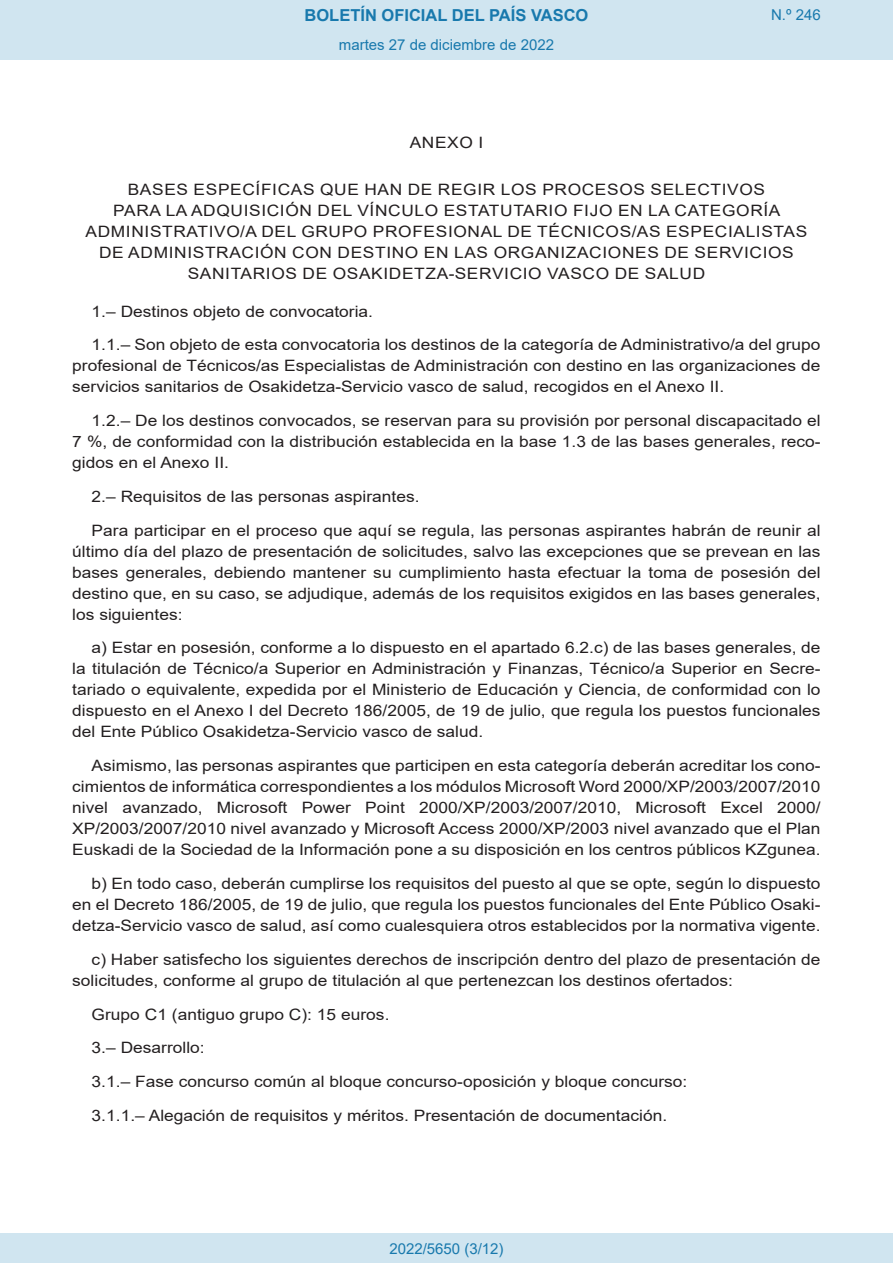
<style>
.page{position:relative;width:893px;height:1263px;background:#fff}
.page>*{position:absolute;margin:0;border:0;box-sizing:border-box;transform-origin:0 0}
.t1{font:700 16.5px "Arial";color:#1879ad}
.BOPVDetalle{font:15.6px/21px "Arial";color:#231f20;text-align:justify;scale:1.11 1}
.BOPVClave{font:15.6px/21px "Arial";letter-spacing:.035em;color:#231f20;text-align:center;scale:1.11 1}
.Paginacion_Centro{font:15px "Arial";color:#1879ad}
</style>
<div class="page">
<div style="left:0;top:0;width:893px;height:60px;background:#d0e5f0"></div>
<div style="left:0;top:1233px;width:893px;height:30px;background:#d0e5f0"></div>
<p class="t1" style="left:305px;top:3px;width:285px">BOLETÍN OFICIAL DEL PAÍS VASCO</p>
<p class="Paginacion_Centro" style="left:339px;top:35px;width:217px">martes 27 de diciembre de 2022</p>
<p class="Paginacion_Centro" style="left:771px;top:5px;width:51px">N.º 246</p>
<p class="BOPVClave" style="left:410px;top:132px;width:68px">ANEXO I</p>
<p class="BOPVClave" style="left:86px;top:179px;width:652px">BASES ESPECÍFICAS QUE HAN DE REGIR LOS PROCESOS SELECTIVOS<br>PARA LA ADQUISICIÓN DEL VÍNCULO ESTATUTARIO FIJO EN LA CATEGORÍA ADMINISTRATIVO/A DEL GRUPO PROFESIONAL DE TÉCNICOS/AS ESPECIALISTAS DE ADMINISTRACIÓN CON DESTINO EN LAS ORGANIZACIONES DE SERVICIOS SANITARIOS DE OSAKIDETZA-SERVICIO VASCO DE SALUD</p>
<p class="BOPVDetalle" style="left:92px;top:301px;width:255px">1.– Destinos objeto de convocatoria.</p>
<p class="BOPVDetalle" style="left:72px;top:334px;width:676px;text-indent:19px">1.1.– Son objeto de esta convocatoria los destinos de la categoría de Administrativo/a del grupo profesional de Técnicos/as Especialistas de Administración con destino en las organizaciones de servicios sanitarios de Osakidetza-Servicio vasco de salud, recogidos en el Anexo II.</p>
<p class="BOPVDetalle" style="left:72px;top:410px;width:676px;text-indent:19px">1.2.– De los destinos convocados, se reservan para su provisión por personal discapacitado el 7 %, de conformidad con la distribución establecida en la base 1.3 de las bases generales, reco&shy;gidos en el Anexo II.</p>
<p class="BOPVDetalle" style="left:92px;top:486px;width:297px">2.– Requisitos de las personas aspirantes.</p>
<p class="BOPVDetalle" style="left:72px;top:520px;width:676px;text-indent:19px">Para participar en el proceso que aquí se regula, las personas aspirantes habrán de reunir al último día del plazo de presentación de solicitudes, salvo las excepciones que se prevean en las bases generales, debiendo mantener su cumplimiento hasta efectuar la toma de posesión del destino que, en su caso, se adjudique, además de los requisitos exigidos en las bases generales, los siguientes:</p>
<p class="BOPVDetalle" style="left:72px;top:637px;width:676px;text-indent:19px">a) Estar en posesión, conforme a lo dispuesto en el apartado 6.2.c) de las bases generales, de la titulación de Técnico/a Superior en Administración y Finanzas, Técnico/a Superior en Secre&shy;tariado o equivalente, expedida por el Ministerio de Educación y Ciencia, de conformidad con lo dispuesto en el Anexo I del Decreto 186/2005, de 19 de julio, que regula los puestos funcionales del Ente Público Osakidetza-Servicio vasco de salud.</p>
<p class="BOPVDetalle" style="left:72px;top:755px;width:676px;text-indent:19px">Asimismo, las personas aspirantes que participen en esta categoría deberán acreditar los cono&shy;cimientos de informática correspondientes a los módulos Microsoft Word 2000/XP/2003/2007/2010 nivel avanzado, Microsoft Power Point 2000/XP/2003/2007/2010, Microsoft Excel 2000/ XP/2003/2007/2010 nivel avanzado y Microsoft Access 2000/XP/2003 nivel avanzado que el Plan Euskadi de la Sociedad de la Información pone a su disposición en los centros públicos KZgunea.</p>
<p class="BOPVDetalle" style="left:72px;top:873px;width:676px;text-indent:19px">b) En todo caso, deberán cumplirse los requisitos del puesto al que se opte, según lo dispuesto en el Decreto 186/2005, de 19 de julio, que regula los puestos funcionales del Ente Público Osaki&shy;detza-Servicio vasco de salud, así como cualesquiera otros establecidos por la normativa vigente.</p>
<p class="BOPVDetalle" style="left:72px;top:949px;width:676px;text-indent:19px">c) Haber satisfecho los siguientes derechos de inscripción dentro del plazo de presentación de solicitudes, conforme al grupo de titulación al que pertenezcan los destinos ofertados:</p>
<p class="BOPVDetalle" style="left:92px;top:1003px;width:270px">Grupo C1 (antiguo grupo C): 15 euros.</p>
<p class="BOPVDetalle" style="left:92px;top:1037px;width:103px">3.– Desarrollo:</p>
<p class="BOPVDetalle" style="left:92px;top:1071px;width:538px">3.1.– Fase concurso común al bloque concurso-oposición y bloque concurso:</p>
<p class="BOPVDetalle" style="left:92px;top:1105px;width:520px">3.1.1.– Alegación de requisitos y méritos. Presentación de documentación.</p>
<p class="Paginacion_Centro" style="left:389px;top:1238px;width:116px">2022/5650 (3/12)</p>
</div>
